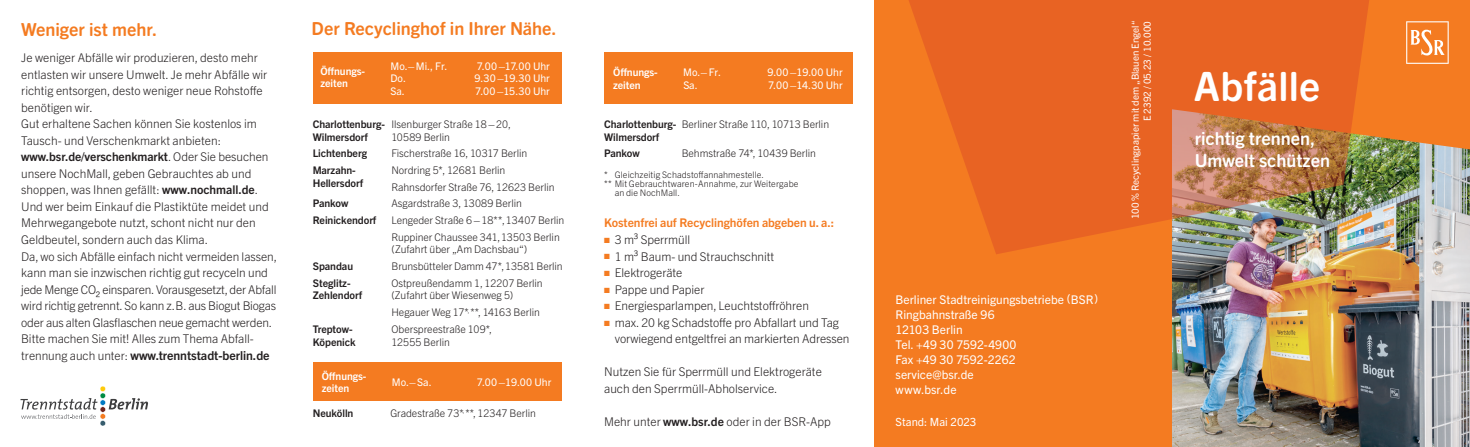
<style>
.page{position:relative;width:1470px;height:447px;background:#fff}
.page>*{position:absolute;margin:0;border:0;box-sizing:border-box;transform-origin:0 0}
.t1{font:700 40.5px "Trade Gothic Next SR Pro";letter-spacing:.005em;color:#fff}
.t2{font:700 18px "Trade Gothic Next SR Pro";color:#f47b21}
.t3{font:700 18px/22.5px "Trade Gothic Next SR Pro";color:#fff}
.t4{font:700 12.3px "Trade Gothic Next LT Pro";letter-spacing:-.005em;color:#231f20}
.t5{font:300 12px/16.5px "Trade Gothic Next LT Pro";color:#231f20}
.t6{font:12px/15px "Trade Gothic Next LT Pro";color:#fff}
.t7{font:700 12px "Trade Gothic Next LT Pro";letter-spacing:-.005em;color:#f47b21}
.t8{font:11.25px "Trade Gothic Next LT Pro";color:#fff}
.t9{font:300 10.5px/12.8px "Trade Gothic Next LT Pro";letter-spacing:-.005em;color:#231f20}
.t10{font:700 10.5px/12.8px "Trade Gothic Next LT Pro";letter-spacing:-.005em;color:#231f20}
.t11{font:10.5px "Trade Gothic Next LT Pro";letter-spacing:-.005em;color:#fff}
.t12{font:700 10.5px/12.8px "Trade Gothic Next LT Pro";letter-spacing:-.005em;color:#fff}
.t13{font:9.75px/12px "Trade Gothic Next LT Pro";color:#fff;text-align:right}
.t14{font:300 9px "Trade Gothic Next LT Pro";letter-spacing:.01em;color:#231f20}
.s1{font-weight:700}
.s2{font-weight:300;font-size:12px}
.s3{color:#f47b21}
</style>
<div class="page">
<div style="left:874px;top:0;width:297px;height:446px;background:#f47b21"></div>
<img style="left:1171px;top:149px;width:298px;height:297px">
<div style="left:1370px;top:0;width:99px;height:149px;background:#f47b21"></div>
<svg style="left:909px;top:0;width:461px;height:254px;fill:#e86323"></svg>
<svg style="left:20px;top:386px;width:128px;height:40px"></svg>
<div style="left:313px;top:53px;width:248px;height:51px;background:#f47b21"></div>
<div style="left:313px;top:362px;width:248px;height:39px;background:#f47b21"></div>
<div style="left:604px;top:53px;width:249px;height:51px;background:#f47b21"></div>
<svg style="left:1405px;top:21px;width:43px;height:43px"></svg>
<h2 class="t2" style="left:21px;top:17px;width:137px">Weniger ist mehr.</h2>
<p class="t5" style="left:21px;top:49px;width:257px">Je weniger Abfälle wir produzieren, desto mehr entlasten wir unsere Umwelt. Je mehr Abfälle wir richtig entsorgen, desto weniger neue Rohstoffe benötigen wir.<br>Gut erhaltene Sachen können Sie kostenlos im Tausch- und Verschenkmarkt anbieten: <span class="s1">www.bsr.de/verschenkmarkt</span>. Oder Sie besuchen unsere NochMall, geben Gebrauchtes ab und shoppen, was Ihnen gefällt: <span class="s1">www.nochmall.de</span>.<br>Und wer beim Einkauf die Plastiktüte meidet und Mehrwegangebote nutzt, schont nicht nur den Geldbeutel, sondern auch das Klima.<br>Da, wo sich Abfälle einfach nicht vermeiden lassen, kann man sie inzwischen richtig gut recyceln und jede Menge CO₂ einsparen. Vorausgesetzt, der Abfall wird richtig getrennt. So kann z.B. aus Biogut Biogas oder aus alten Glasflaschen neue gemacht werden.<br>Bitte machen Sie mit! Alles zum Thema Abfall-</p>
<p class="t4" style="left:21px;top:346px;width:250px"><span class="s2">trennung auch unter:</span> www.trenntstadt-berlin.de</p>
<h2 class="t2" style="left:311px;top:16px;width:246px">Der Recyclinghof in Ihrer Nähe.</h2>
<p class="t12" style="left:320px;top:64px;width:46px">Öffnungs&shy;zeiten</p>
<p class="t11" style="left:390px;top:58px;width:58px">Mo.–Mi., Fr.</p>
<p class="t11" style="left:476px;top:58px;width:75px">7.00–17.00 Uhr</p>
<p class="t11" style="left:390px;top:71px;width:17px">Do.</p>
<p class="t11" style="left:474px;top:71px;width:77px">9.30–19.30 Uhr</p>
<p class="t11" style="left:390px;top:84px;width:16px">Sa.</p>
<p class="t11" style="left:475px;top:84px;width:76px">7.00–15.30 Uhr</p>
<p class="t10" style="left:313px;top:117px;width:73px">Charlottenburg-<br>Wilmersdorf</p>
<p class="t9" style="left:391px;top:117px;width:121px">Ilsenburger Straße 18–20,<br>10589 Berlin</p>
<p class="t10" style="left:313px;top:146px;width:56px">Lichtenberg</p>
<p class="t9" style="left:391px;top:146px;width:137px">Fischerstraße 16, 10317 Berlin</p>
<p class="t10" style="left:313px;top:163px;width:52px">Marzahn-<br>Hellersdorf</p>
<p class="t9" style="left:391px;top:161px;width:164px;line-height:16.6px">Nordring 5*, 12681 Berlin<br>Rahnsdorfer Straße 76, 12623 Berlin</p>
<p class="t10" style="left:313px;top:196px;width:37px">Pankow</p>
<p class="t9" style="left:391px;top:196px;width:132px">Asgardstraße 3, 13089 Berlin</p>
<p class="t10" style="left:313px;top:213px;width:65px">Reinickendorf</p>
<p class="t9" style="left:391px;top:211px;width:174px;line-height:16.6px">Lengeder Straße 6–18**, 13407 Berlin<br>Ruppiner Chaussee 341, 13503 Berlin</p>
<p class="t9" style="left:391px;top:242px;width:137px">(Zufahrt über „Am Dachsbau“)</p>
<p class="t10" style="left:313px;top:259px;width:42px">Spandau</p>
<p class="t9" style="left:391px;top:259px;width:173px">Brunsbütteler Damm 47*, 13581 Berlin</p>
<p class="t10" style="left:313px;top:275px;width:51px">Steglitz-<br>Zehlendorf</p>
<p class="t9" style="left:391px;top:275px;width:153px">Ostpreußendamm 1, 12207 Berlin (Zufahrt über Wiesenweg 5)</p>
<p class="t9" style="left:391px;top:305px;width:150px">Hegauer Weg 17*<sup>,</sup> **, 14163 Berlin</p>
<p class="t10" style="left:313px;top:321px;width:44px">Treptow-<br>Köpenick</p>
<p class="t9" style="left:391px;top:321px;width:102px">Oberspreestraße 109*,<br>12555 Berlin</p>
<p class="t12" style="left:322px;top:368px;width:46px">Öffnungs&shy;zeiten</p>
<p class="t11" style="left:392px;top:374px;width:41px">Mo.–Sa.</p>
<p class="t11" style="left:477px;top:374px;width:76px">7.00–19.00 Uhr</p>
<p class="t10" style="left:313px;top:406px;width:42px">Neukölln</p>
<p class="t9" style="left:390px;top:406px;width:147px">Gradestraße 73*<sup>,</sup> **, 12347 Berlin</p>
<p class="t12" style="left:613px;top:65px;width:46px">Öffnungs&shy;zeiten</p>
<p class="t11" style="left:683px;top:65px;width:39px">Mo.–Fr.</p>
<p class="t11" style="left:767px;top:65px;width:77px">9.00–19.00 Uhr</p>
<p class="t11" style="left:683px;top:78px;width:16px">Sa.</p>
<p class="t11" style="left:768px;top:78px;width:76px">7.00–14.30 Uhr</p>
<p class="t10" style="left:604px;top:117px;width:73px">Charlottenburg-<br>Wilmersdorf</p>
<p class="t9" style="left:681px;top:117px;width:149px">Berliner Straße 110, 10713 Berlin</p>
<p class="t10" style="left:604px;top:146px;width:37px">Pankow</p>
<p class="t9" style="left:681px;top:146px;width:136px">Behmstraße 74*, 10439 Berlin</p>
<p class="t14" style="left:604px;top:168px;width:161px">* Gleichzeitig Schadstoffannahmestelle.</p>
<p class="t14" style="left:604px;top:177px;width:196px">** Mit Gebrauchtwaren-Annahme, zur Weitergabe</p>
<p class="t14" style="left:614px;top:186px;width:67px">an die NochMall.</p>
<p class="t7" style="left:604px;top:214px;width:231px">Kostenfrei auf Recyclinghöfen abgeben u. a.:</p>
<p class="t5" style="left:604px;top:230px;width:88px"><span class="s3">■</span> 3 m³ Sperrmüll</p>
<p class="t5" style="left:604px;top:247px;width:172px"><span class="s3">■</span> 1 m³ Baum- und Strauchschnitt</p>
<p class="t5" style="left:604px;top:263px;width:80px"><span class="s3">■</span> Elektrogeräte</p>
<p class="t5" style="left:604px;top:280px;width:102px"><span class="s3">■</span> Pappe und Papier</p>
<p class="t5" style="left:604px;top:296px;width:206px"><span class="s3">■</span> Energiesparlampen, Leuchtstoffröhren</p>
<p class="t5" style="left:614px;top:313px;width:236px;text-indent:-11px"><span class="s3">■</span> max. 20 kg Schadstoffe pro Abfallart und Tag vorwiegend entgeltfrei an markierten Adressen</p>
<p class="t5" style="left:604px;top:362px;width:219px">Nutzen Sie für Sperrmüll und Elektrogeräte auch den Sperrmüll-Abholservice.</p>
<p class="t5" style="left:604px;top:412px;width:228px">Mehr unter <span class="s1">www.bsr.de</span> oder in der BSR-App</p>
<p class="t6" style="left:895px;top:291px;width:204px">Berliner Stadtreinigungsbetriebe (BSR)<br>Ringbahnstraße 96<br>12103 Berlin<br>Tel. +49 30 7592-4900<br>Fax +49 30 7592-2262<br>service@bsr.de<br>www.bsr.de</p>
<p class="t8" style="left:895px;top:413px;width:82px">Stand: Mai 2023</p>
<p class="t13" style="left:1128px;top:219px;width:200px;rotate:-90deg">100% Recyclingpapier mit dem „Blauen Engel“<br>E 2392 / 05.23 / 10.000</p>
<h1 class="t1" style="left:1193px;top:58px;width:128px">Abfälle</h1>
<h2 class="t3" style="left:1194px;top:126px;width:137px">richtig trennen,<br>Umwelt schützen</h2>
</div>
